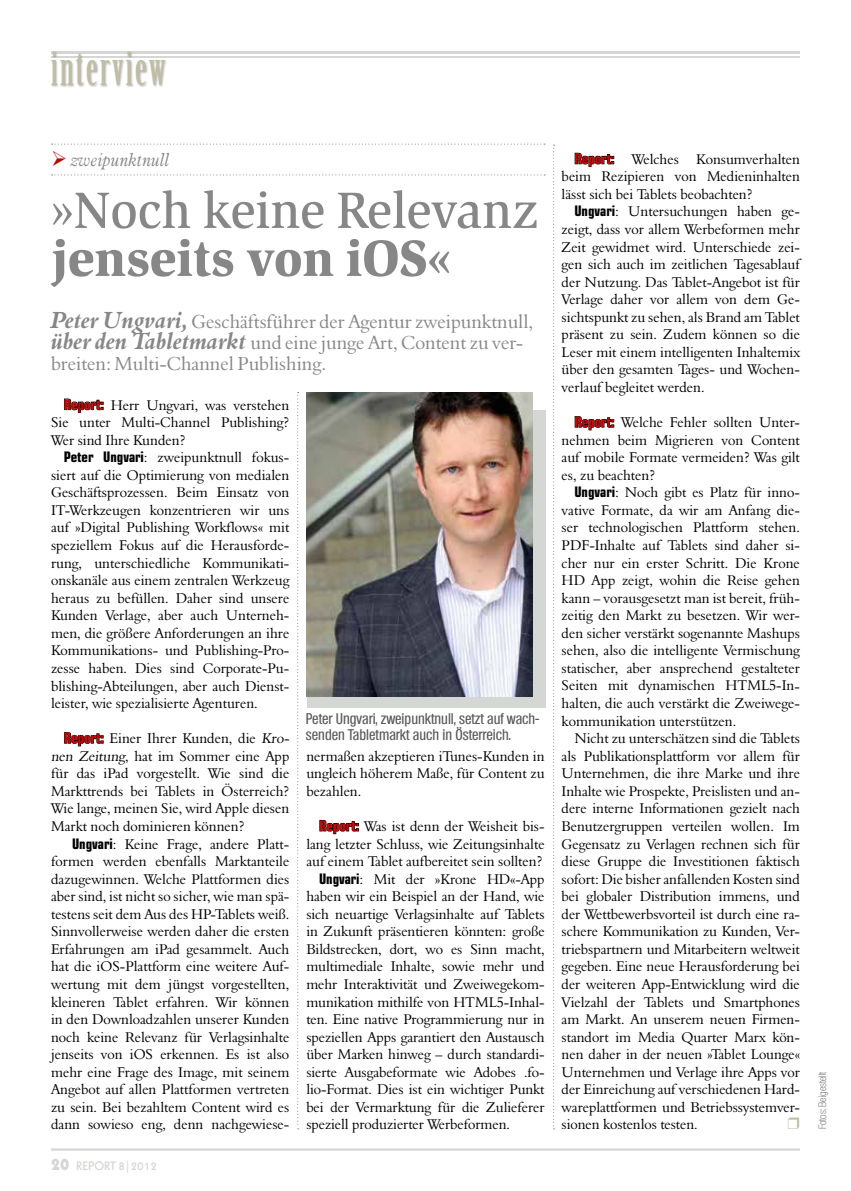
<style>
.page{position:relative;width:851px;height:1191px;background:#fff}
.page>*{position:absolute;margin:0;border:0;box-sizing:border-box;transform-origin:0 0}
.t1{font:500 52.5px "Slimbach";color:#868786}
.t2{font:900 52.5px "Slimbach";color:#868786}
.t3{font:45px "Birch Std";letter-spacing:.05em;color:#c0bda4}
.t4{font:19.5px/21px "Aldine 401 BT Roman A";color:#868786}
.t5{font:italic 300 18px "Aldine 721 BT";color:#868786}
.t6{font:500 condensed 15px/16.5px "Olympia";color:#565655}
.t7{font:14.55px/17.5px "Aldine 401 BT Roman A";color:#000;text-align:justify}
.t8{font:12px "Geometric 231 BT Bold C";color:#d4d7d3}
.t9{font:300 condensed 10.5px "Olnova";color:#565655}
.s1{color:#c00304}
.s2{font-family:"Aldine 401 BT Bold Italic A";font-size:24px}
.s3{font-family:"Eurostile";font-weight:700;font-stretch:condensed;color:#c00304}
.s4{font-family:"Eurostile";font-weight:700;font-stretch:condensed}
.s5{font-family:"Geometric 231 BT Heavy C";font-size:16.5px}
</style>
<div class="page">
<svg style="left:64px;top:399px;width:39px;height:13px"></svg>
<svg style="left:64px;top:732px;width:39px;height:14px"></svg>
<hr style="left:51px;top:51px;width:748px;height:3px;background:#d4d7d3">
<hr style="left:51px;top:56px;width:748px;height:1px;background:#d4d7d3">
<div style="left:50px;top:51px;width:118px;height:37px;background:#000;opacity:.3"></div>
<hr style="left:51px;top:1148px;width:748px;height:2px;background:#d4d7d3">
<svg style="left:297px;top:392px;width:2px;height:737px"></svg>
<svg style="left:574px;top:153px;width:39px;height:14px"></svg>
<svg style="left:574px;top:416px;width:39px;height:14px"></svg>
<svg style="left:553px;top:145px;width:1px;height:984px"></svg>
<svg style="left:52px;top:144px;width:493px;height:1px"></svg>
<svg style="left:52px;top:174px;width:493px;height:1px"></svg>
<div style="left:307px;top:410px;width:238px;height:298px;background:#d4d7d3"></div>
<img style="left:307px;top:392px;width:225px;height:304px">
<svg style="left:319px;top:820px;width:39px;height:14px"></svg>
<h2 class="t3" style="left:51px;top:43px;width:116px">interview</h2>
<p class="t5" style="left:51px;top:149px;width:120px"><span class="s1">➢</span> zweipunktnull</p>
<h1 class="t1" style="left:51px;top:179px;width:489px">»Noch keine Relevanz</h1>
<h1 class="t2" style="left:51px;top:225px;width:401px">jenseits von iOS«</h1>
<h3 class="t4" style="left:51px;top:311px;width:483px"><span class="s2">Peter Ungvari,</span> Geschäftsführer der Agentur zweipunktnull, <span class="s2">über den Tabletmarkt</span> und eine junge Art, Content zu ver&shy;breiten: Multi-Channel Publishing.</h3>
<p class="t7" style="left:51px;top:396px;width:240px;text-indent:13px"><span class="s3">Report:</span> Herr Ungvari, was verstehen Sie unter Multi-Channel Publishing?<br>Wer sind Ihre Kunden?</p>
<p class="t7" style="left:51px;top:448px;width:240px;text-indent:13px"><span class="s4">Peter Ungvari</span>: zweipunktnull fokus&shy;siert auf die Optimierung von medialen Geschäftsprozessen. Beim Einsatz von IT-Werkzeugen konzentrieren wir uns auf »Digital Publishing Workflows« mit speziellem Fokus auf die Herausforde&shy;rung, unterschiedliche Kommunikati&shy;onskanäle aus einem zentralen Werkzeug heraus zu befüllen. Daher sind unsere Kunden Verlage, aber auch Unterneh&shy;men, die größere Anforderungen an ihre Kommunikations- und Publishing-Pro&shy;zesse haben. Dies sind Corporate-Pu&shy;blishing-Abteilungen, aber auch Dienst&shy;leister, wie spezialisierte Agenturen.</p>
<p class="t7" style="left:51px;top:729px;width:242px;text-align:left;text-indent:13px"><span class="s3">Report:</span> Einer Ihrer Kunden, die Kro&shy;nen Zeitung, hat im Sommer eine App für das iPad vorgestellt. Wie sind die Markttrends bei Tablets in Österreich?<br>Wie lange, meinen Sie, wird Apple diesen Markt noch dominieren können?</p>
<p class="t7" style="left:51px;top:834px;width:240px;text-indent:21px"><span class="s4">Ungvari</span>: Keine Frage, andere Platt&shy;formen werden ebenfalls Marktanteile dazugewinnen. Welche Plattformen dies aber sind, ist nicht so sicher, wie man spä&shy;testens seit dem Aus des HP-Tablets weiß.<br>Sinnvollerweise werden daher die ersten Erfahrungen am iPad gesammelt. Auch hat die iOS-Plattform eine weitere Auf&shy;wertung mit dem jüngst vorgestellten, kleineren Tablet erfahren. Wir können in den Downloadzahlen unserer Kunden noch keine Relevanz für Verlagsinhalte jenseits von iOS erkennen. Es ist also mehr eine Frage des Image, mit seinem Angebot auf allen Plattformen vertreten zu sein. Bei bezahltem Content wird es dann sowieso eng, denn nachgewiese-</p>
<p class="t8" style="left:51px;top:1157px;width:107px"><span class="s5">20</span> REPORT 8|2012</p>
<p class="t6" style="left:306px;top:710px;width:235px">Peter Ungvari, zweipunktnull, setzt auf wach&shy;senden Tabletmarkt auch in Österreich.</p>
<p class="t7" style="left:306px;top:747px;width:240px">nermaßen akzeptieren iTunes-Kunden in ungleich höherem Maße, für Content zu bezahlen.</p>
<p class="t7" style="left:319px;top:817px;width:227px"><span class="s3">Report:</span> Was ist denn der Weisheit bis-</p>
<p class="t7" style="left:306px;top:834px;width:240px">lang letzter Schluss, wie Zeitungsinhalte</p>
<p class="t7" style="left:306px;top:852px;width:237px">auf einem Tablet aufbereitet sein sollten?</p>
<p class="t7" style="left:319px;top:869px;width:227px"><span class="s4">Ungvari</span>: Mit der »Krone HD«-App</p>
<p class="t7" style="left:306px;top:887px;width:240px">haben wir ein Beispiel an der Hand, wie</p>
<p class="t7" style="left:306px;top:905px;width:240px">sich neuartige Verlagsinhalte auf Tablets</p>
<p class="t7" style="left:306px;top:922px;width:240px">in Zukunft präsentieren könnten: große</p>
<p class="t7" style="left:306px;top:940px;width:240px">Bildstrecken, dort, wo es Sinn macht,</p>
<p class="t7" style="left:306px;top:957px;width:240px">multimediale Inhalte, sowie mehr und</p>
<p class="t7" style="left:306px;top:975px;width:240px">mehr Interaktivität und Zweiwegekom-</p>
<p class="t7" style="left:306px;top:992px;width:240px">munikation mithilfe von HTML5-Inhal-</p>
<p class="t7" style="left:306px;top:1010px;width:240px">ten. Eine native Programmierung nur in</p>
<p class="t7" style="left:306px;top:1027px;width:240px">speziellen Apps garantiert den Austausch</p>
<p class="t7" style="left:306px;top:1045px;width:240px">über Marken hinweg – durch standardi-</p>
<p class="t7" style="left:306px;top:1063px;width:240px">sierte Ausgabeformate wie Adobes .fo-</p>
<p class="t7" style="left:306px;top:1080px;width:240px">lio-Format. Dies ist ein wichtiger Punkt</p>
<p class="t7" style="left:306px;top:1098px;width:240px">bei der Vermarktung für die Zulieferer</p>
<p class="t7" style="left:306px;top:1115px;width:205px">speziell produzierter Werbeformen.</p>
<p class="t7" style="left:561px;top:150px;width:240px;text-indent:13px"><span class="s3">Report:</span> Welches Konsumverhalten beim Rezipieren von Medieninhalten lässt sich bei Tablets beobachten?</p>
<p class="t7" style="left:561px;top:203px;width:240px;text-indent:13px"><span class="s4">Ungvari</span>: Untersuchungen haben ge&shy;zeigt, dass vor allem Werbeformen mehr Zeit gewidmet wird. Unterschiede zei&shy;gen sich auch im zeitlichen Tagesablauf der Nutzung. Das Tablet-Angebot ist für Verlage daher vor allem von dem Ge&shy;sichtspunkt zu sehen, als Brand am Tablet präsent zu sein. Zudem können so die Leser mit einem intelligenten Inhaltemix über den gesamten Tages- und Wochen&shy;verlauf begleitet werden.</p>
<p class="t7" style="left:561px;top:413px;width:240px;text-indent:13px"><span class="s3">Report:</span> Welche Fehler sollten Unter&shy;nehmen beim Migrieren von Content auf mobile Formate vermeiden? Was gilt es, zu beachten?</p>
<p class="t7" style="left:561px;top:483px;width:240px;text-indent:13px"><span class="s4">Ungvari</span>: Noch gibt es Platz für inno&shy;vative Formate, da wir am Anfang die&shy;ser technologischen Plattform stehen.<br>PDF-Inhalte auf Tablets sind daher si&shy;cher nur ein erster Schritt. Die Krone HD App zeigt, wohin die Reise gehen kann – vorausgesetzt man ist bereit, früh&shy;zeitig den Markt zu besetzen. Wir wer&shy;den sicher verstärkt sogenannte Mashups sehen, also die intelligente Vermischung statischer, aber ansprechend gestalteter Seiten mit dynamischen HTML5-In&shy;halten, die auch verstärkt die Zweiwege&shy;kommunikation unterstützen.</p>
<p class="t7" style="left:561px;top:729px;width:240px;text-indent:13px">Nicht zu unterschätzen sind die Tablets als Publikationsplattform vor allem für Unternehmen, die ihre Marke und ihre Inhalte wie Prospekte, Preislisten und an&shy;dere interne Informationen gezielt nach Benutzergruppen verteilen wollen. Im Gegensatz zu Verlagen rechnen sich für diese Gruppe die Investitionen faktisch sofort: Die bisher anfallenden Kosten sind bei globaler Distribution immens, und der Wettbewerbsvorteil ist durch eine ra&shy;schere Kommunikation zu Kunden, Ver&shy;triebspartnern und Mitarbeitern weltweit gegeben. Eine neue Herausforderung bei der weiteren App-Entwicklung wird die Vielzahl der Tablets und Smartphones am Markt. An unserem neuen Firmen&shy;standort im Media Quarter Marx kön&shy;nen daher in der neuen »Tablet Lounge« Unternehmen und Verlage ihre Apps vor der Einreichung auf verschiedenen Hard&shy;wareplattformen und Betriebssystemver&shy;sionen kostenlos testen.</p>
<p class="t9" style="left:816px;top:1129px;width:59px;rotate:-90deg">Fotos: Beigestellt</p>
</div>
